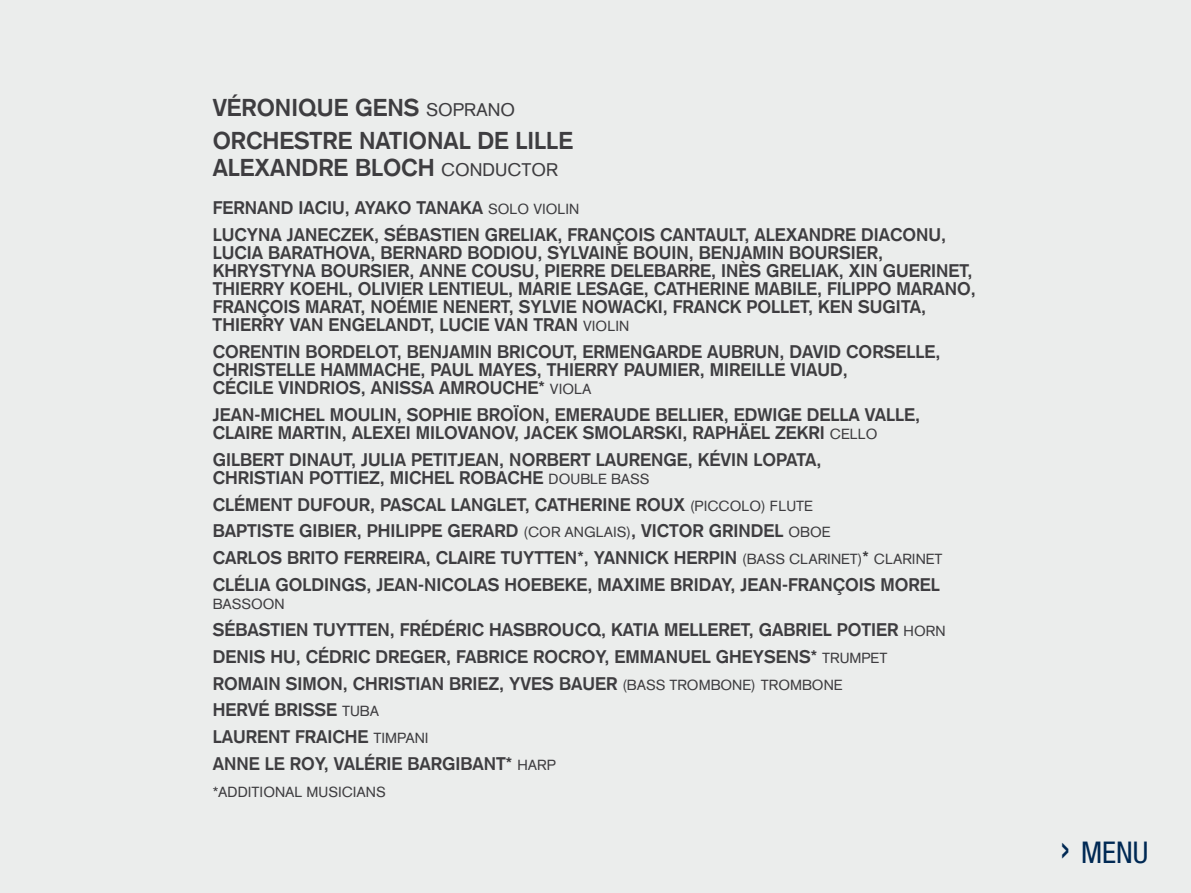
<style>
.page{position:relative;width:1191px;height:893px;background:#ebedec}
.page>*{position:absolute;margin:0;border:0;box-sizing:border-box;transform-origin:0 0}
.t1{font:condensed 30px "Helvetica Neue";color:#002954}
.t2{font:700 24px/33.2px "Akzidenz Grotesk";color:#3e3d40}
.t3{font:700 18px "Akzidenz Grotesk";color:#3e3d40}
.t4{font:14.4px "Akzidenz Grotesk";color:#3e3d40}
.s1{font-weight:400;font-size:18px}
.s2{font-weight:700;font-size:18px}
.s3{font-weight:400;font-size:14.4px}
.s4{font-size:43.5px}
</style>
<div class="page">
<h2 class="t2" style="left:213px;top:91px;width:362px">VÉRONIQUE GENS <span class="s1">SOPRANO<br></span>ORCHESTRE NATIONAL DE LILLE</h2>
<h2 class="t2" style="left:213px;top:151px;width:347px">ALEXANDRE BLOCH <span class="s1">CONDUCTOR</span></h2>
<p class="t3" style="left:213px;top:197px;width:96px">FERNAND IACIU</p>
<p class="t3" style="left:345px;top:197px;width:84px">, AYAKO TANAKA</p>
<p class="t4" style="left:488px;top:201px;width:93px">SOLO VIOLIN</p>
<p class="t3" style="left:213px;top:224px;width:86px">LUCYNA JANEC</p>
<p class="t3" style="left:341px;top:224px;width:156px">ZEK, SÉBASTIEN GRELIAK</p>
<p class="t3" style="left:557px;top:224px;width:115px">, FRANÇOIS CANTAULT</p>
<p class="t3" style="left:744px;top:224px;width:129px">, ALEXANDRE DIACONU</p>
<p class="t3" style="left:941px;top:224px;width:7px">,</p>
<p class="t3" style="left:213px;top:242px;width:68px">LUCIA BARATHOVA</p>
<p class="t3" style="left:370px;top:242px;width:110px">, BERNARD BODIOU</p>
<p class="t3" style="left:537px;top:242px;width:108px">, SYLVAINE BOUIN</p>
<p class="t3" style="left:689px;top:242px;width:113px">, BENJAMIN BOURSIER</p>
<p class="t3" style="left:878px;top:242px;width:7px">,</p>
<p class="t3" style="left:213px;top:260px;width:120px">KHRYSTYNA BOURSIER</p>
<p class="t3" style="left:409px;top:260px;width:76px">, ANNE COUSU</p>
<p class="t3" style="left:534px;top:260px;width:88px">, PIERRE DELEBARRE</p>
<p class="t3" style="left:711px;top:260px;width:67px">, INÈS GRELIAK</p>
<p class="t3" style="left:839px;top:260px;width:56px">, XIN GUERINET</p>
<p class="t3" style="left:967px;top:260px;width:7px">,</p>
<p class="t3" style="left:213px;top:278px;width:90px">THIERRY KOEHL</p>
<p class="t3" style="left:348px;top:278px;width:92px">, OLIVIER LENTIEUL</p>
<p class="t3" style="left:508px;top:278px;width:81px">, MARIE LESAGE</p>
<p class="t3" style="left:643px;top:278px;width:122px">, CATHERINE MABILE</p>
<p class="t3" style="left:817px;top:278px;width:93px">, FILIPPO MARANO</p>
<p class="t3" style="left:971px;top:278px;width:7px">,</p>
<p class="t3" style="left:213px;top:296px;width:105px">FRANÇOIS MARAT</p>
<p class="t3" style="left:360px;top:296px;width:95px">, NOÉMIE NENERT</p>
<p class="t3" style="left:509px;top:296px;width:125px">, SYLVIE NOWACKI</p>
<p class="t3" style="left:663px;top:296px;width:96px">, FRANCK POLLET</p>
<p class="t3" style="left:808px;top:296px;width:62px">, KEN SUGITA</p>
<p class="t3" style="left:921px;top:296px;width:7px">,</p>
<p class="t3" style="left:213px;top:314px;width:89px">THIERRY VAN</p>
<p class="t3" style="left:328px;top:314px;width:13px">ENGELANDT</p>
<p class="t3" style="left:429px;top:314px;width:77px">, LUCIE VAN</p>
<p class="t3" style="left:533px;top:314px;width:12px">TRAN</p>
<p class="t4" style="left:583px;top:318px;width:48px">VIOLIN</p>
<p class="t3" style="left:213px;top:341px;width:106px">CORENTIN BORDELOT</p>
<p class="t3" style="left:397px;top:341px;width:113px">, BENJAMIN BRICOUT</p>
<p class="t3" style="left:572px;top:341px;width:148px">, ERMENGARDE AUBRUN</p>
<p class="t3" style="left:779px;top:341px;width:79px">, DAVID CORSELLE</p>
<p class="t3" style="left:935px;top:341px;width:7px">,</p>
<p class="t3" style="left:213px;top:359px;width:122px">CHRISTELLE HAMMACHE</p>
<p class="t3" style="left:420px;top:359px;width:71px">, PAUL MAYES</p>
<p class="t3" style="left:537px;top:359px;width:99px">, THIERRY PAUMIER</p>
<p class="t3" style="left:699px;top:359px;width:103px">, MIREILLE VIAUD</p>
<p class="t3" style="left:842px;top:359px;width:7px">,</p>
<p class="t3" style="left:213px;top:377px;width:77px">CÉCILE VINDRIOS</p>
<p class="t3" style="left:361px;top:377px;width:92px">, ANISSA AMROUCHE</p>
<p class="t4" style="left:538px;top:380px;width:54px"><span class="s2">*</span> VIOLA</p>
<p class="t3" style="left:213px;top:404px;width:129px">JEAN-MICHEL MOULIN</p>
<p class="t3" style="left:397px;top:404px;width:93px">, SOPHIE BRO</p>
<p class="t3" style="left:514px;top:404px;width:152px">ÏON , EMERAUDE BELLIER</p>
<p class="t3" style="left:723px;top:404px;width:95px">, EDWIGE DELLA</p>
<p class="t3" style="left:864px;top:404px;width:12px">VALLE</p>
<p class="t3" style="left:915px;top:404px;width:7px">,</p>
<p class="t3" style="left:213px;top:422px;width:77px">CLAIRE MARTIN</p>
<p class="t3" style="left:342px;top:422px;width:87px">, ALEXEI MILOVANOV</p>
<p class="t3" style="left:514px;top:422px;width:81px">, JACEK SMOLARSKI</p>
<p class="t3" style="left:682px;top:422px;width:114px">, RAPHÄEL ZEKRI</p>
<p class="t4" style="left:830px;top:425px;width:49px">CELLO</p>
<p class="t3" style="left:213px;top:449px;width:88px">GILBERT DINAUT</p>
<p class="t3" style="left:351px;top:449px;width:71px">, JULIA PETITJEAN</p>
<p class="t3" style="left:499px;top:449px;width:109px">, NORBERT LAURENGE</p>
<p class="t3" style="left:688px;top:449px;width:78px">, KÉVIN LOPATA</p>
<p class="t3" style="left:816px;top:449px;width:7px">,</p>
<p class="t3" style="left:213px;top:467px;width:108px">CHRISTIAN POTTIE</p>
<p class="t3" style="left:369px;top:467px;width:103px">Z, MICHEL ROBACHE</p>
<p class="t4" style="left:548px;top:470px;width:102px">DOUBLE BASS</p>
<p class="t3" style="left:213px;top:494px;width:133px">CLÉMENT DU FOUR</p>
<p class="t3" style="left:370px;top:494px;width:93px">, PASCAL LANGLET</p>
<p class="t3" style="left:525px;top:494px;width:124px">, CATHERINE ROUX</p>
<p class="t4" style="left:690px;top:497px;width:124px">(PICCOLO) FLUTE</p>
<p class="t3" style="left:213px;top:520px;width:97px">BAPTISTE GIBIER</p>
<p class="t3" style="left:357px;top:520px;width:104px">, PHILIPPE GERARD</p>
<p class="t3" style="left:523px;top:520px;width:197px"><span class="s3">(COR ANGLAIS)</span>, VICTOR GRINDEL</p>
<p class="t4" style="left:788px;top:524px;width:44px">OBOE</p>
<p class="t3" style="left:213px;top:547px;width:86px">CARLOS BRITO</p>
<p class="t3" style="left:344px;top:547px;width:21px">FERREIRA</p>
<p class="t3" style="left:426px;top:547px;width:87px">, CLAIRE TUYTTEN</p>
<p class="t3" style="left:577px;top:547px;width:108px">*, YANNICK HERPIN</p>
<p class="t4" style="left:742px;top:551px;width:202px">(BASS CLARINET)<span class="s2">*</span> CLARINET</p>
<p class="t3" style="left:213px;top:574px;width:75px">CLÉLIA GOLDINGS</p>
<p class="t3" style="left:366px;top:574px;width:151px">, JEAN-NICOLAS HOEBEKE</p>
<p class="t3" style="left:587px;top:574px;width:94px">, MAXIME BRIDAY</p>
<p class="t3" style="left:730px;top:574px;width:163px">, JEAN-FRANÇOIS MOREL</p>
<p class="t4" style="left:213px;top:596px;width:73px">BASSOON</p>
<p class="t3" style="left:213px;top:619px;width:113px">SÉBASTIEN TUYTTEN</p>
<p class="t3" style="left:390px;top:619px;width:113px">, FRÉDÉRIC HASBROUCQ</p>
<p class="t3" style="left:601px;top:619px;width:75px">, KATIA MELLERET</p>
<p class="t3" style="left:749px;top:619px;width:100px">, GABRIEL POTIER</p>
<p class="t4" style="left:903px;top:622px;width:43px">HORN</p>
<p class="t3" style="left:213px;top:646px;width:176px">DENIS HU , CÉDRIC DREGER</p>
<p class="t3" style="left:446px;top:646px;width:101px">, FABRICE ROCROY</p>
<p class="t3" style="left:604px;top:646px;width:124px">, EMMANUEL GHEYSENS</p>
<p class="t4" style="left:810px;top:649px;width:78px"><span class="s2">*</span> TRUMPET</p>
<p class="t3" style="left:213px;top:673px;width:86px">ROMAIN SIMON</p>
<p class="t3" style="left:343px;top:673px;width:117px">, CHRISTIAN BRIE</p>
<p class="t3" style="left:488px;top:673px;width:83px">Z, YVES BAUER</p>
<p class="t4" style="left:622px;top:676px;width:222px">(BASS TROMBONE) TROMBONE</p>
<p class="t3" style="left:213px;top:699px;width:73px">HERVÉ BRISSE</p>
<p class="t4" style="left:342px;top:703px;width:39px">TUBA</p>
<p class="t3" style="left:213px;top:726px;width:104px">LAURENT FRAICHE</p>
<p class="t4" style="left:373px;top:730px;width:57px">TIMPANI</p>
<p class="t3" style="left:213px;top:753px;width:207px">ANNE LE ROY, VALÉRIE BARGIBANT</p>
<p class="t4" style="left:506px;top:757px;width:51px"><span class="s2">*</span> HARP</p>
<p class="t4" style="left:213px;top:783px;width:174px">*ADDITIONAL MUSICIANS</p>
<h1 class="t1" style="left:1060px;top:835px;width:90px"><span class="s4">›</span> MENU</h1>
</div>
